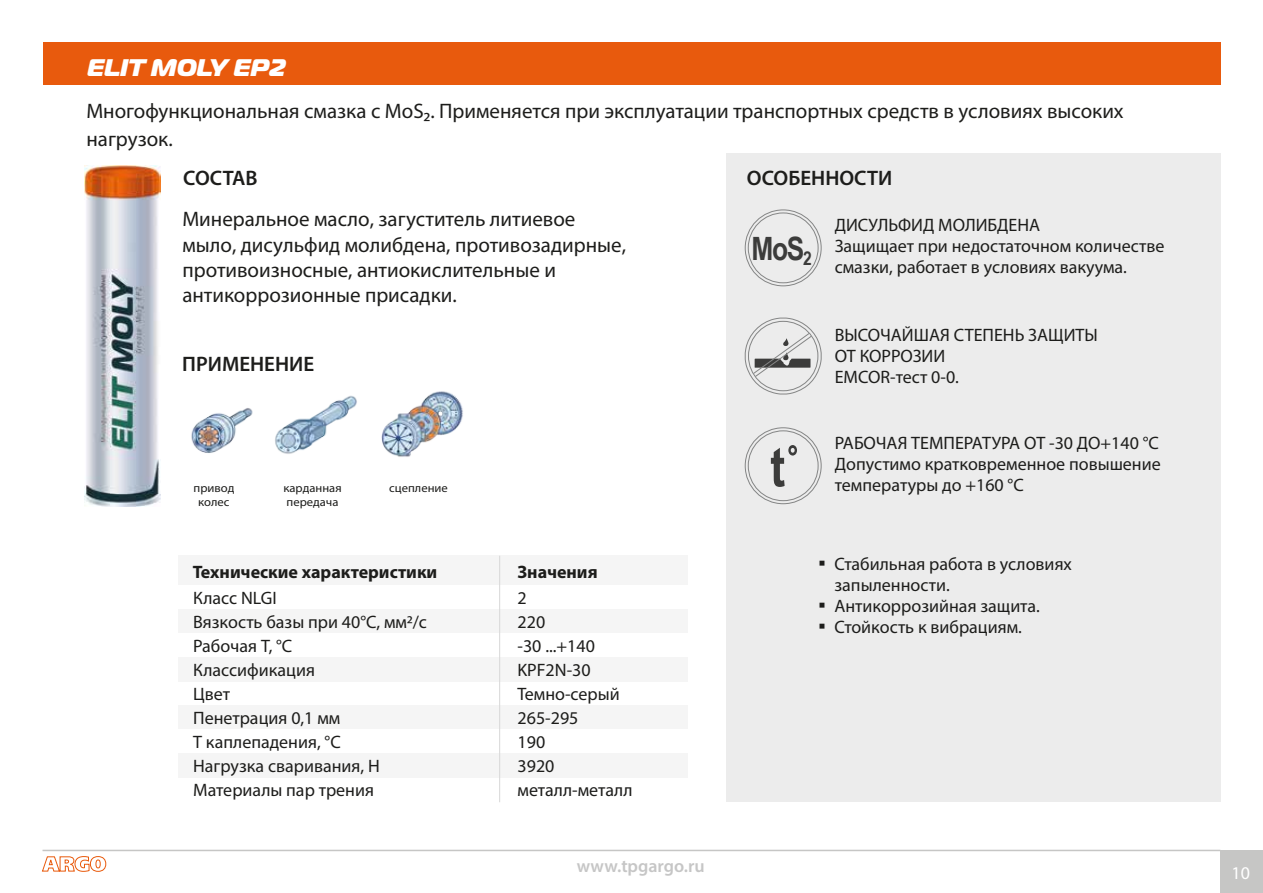
<style>
.page{position:relative;width:1263px;height:893px;background:#fff}
.page>*{position:absolute;margin:0;border:0;box-sizing:border-box;transform-origin:0 0}
.t1{font:700 32.1px "Arial Narrow";color:#3c3c3b}
.t2{font:italic 800 24px "Magistral";color:#fff}
.t3{font:21px/25.2px "Myriad Pro";color:#1d1d1b}
.t4{font:600 21px "Myriad Pro";color:#1d1d1b}
.t5{font:18px/24px "Myriad Pro";color:#1d1d1b}
.t6{font:700 18px "Myriad Pro";color:#1d1d1b}
.t7{font:600 18px "Myriad Pro";color:#c6c6c6}
.t8{font:18px "Myriad Pro";color:#fff}
.t9{font:12px/13.5px "Myriad Pro";color:#1d1d1b;text-align:center;scale:1.05 1}
.s1{font-family:"Koz Go Pr 6 N"}
</style>
<div class="page">
<div style="left:43px;top:42px;width:1177px;height:43px;background:#e85a0d"></div>
<hr style="left:43px;top:850px;width:1177px;height:1px;background:#c6c6c5">
<svg style="left:41px;top:856px;width:66px;height:16px"></svg>
<div style="left:1220px;top:850px;width:43px;height:43px;background:#c6c6c5"></div>
<img style="left:84px;top:165px;width:77px;height:341px">
<div style="left:726px;top:154px;width:494px;height:648px;background:#ececec"></div>
<div style="left:178px;top:705px;width:509px;height:24px;background:#f5f5f5"></div>
<div style="left:178px;top:754px;width:509px;height:24px;background:#f5f5f5"></div>
<div style="left:178px;top:609px;width:509px;height:24px;background:#f5f5f5"></div>
<div style="left:178px;top:657px;width:509px;height:24px;background:#f5f5f5"></div>
<div style="left:178px;top:556px;width:509px;height:29px;background:#f5f5f5"></div>
<hr style="left:499px;top:556px;width:1px;height:246px;background:#d9d9d9">
<div style="left:745px;top:210px;width:76px;height:76px;border:1px solid #848585;border-radius:50%"></div>
<div style="left:748px;top:213px;width:70px;height:70px;border:1px solid #848585;border-radius:50%"></div>
<div style="left:745px;top:427px;width:76px;height:77px;border:1px solid #848585;border-radius:50%"></div>
<div style="left:748px;top:430px;width:70px;height:71px;border:1px solid #848585;border-radius:50%"></div>
<svg style="left:771px;top:445px;width:26px;height:42px"></svg>
<svg style="left:745px;top:317px;width:77px;height:78px"></svg>
<img style="left:381px;top:391px;width:82px;height:66px">
<img style="left:275px;top:395px;width:82px;height:59px">
<img style="left:191px;top:408px;width:62px;height:45px">
<h2 class="t2" style="left:87px;top:51px;width:200px">ELIT MOLY EP2</h2>
<p class="t3" style="left:86px;top:96px;width:1039px;line-height:28.2px">Многофункциональная смазка с MoS2. Применяется при эксплуатации транспортных средств в условиях высоких нагрузок.</p>
<p class="t4" style="left:183px;top:165px;width:76px">СОСТАВ</p>
<p class="t3" style="left:182px;top:206px;width:445px">Минеральное масло, загуститель литиевое мыло, дисульфид молибдена, противозадирные, противоизносные, антиокислительные и антикоррозионные присадки.</p>
<p class="t4" style="left:182px;top:350px;width:133px">ПРИМЕНЕНИЕ</p>
<p class="t9" style="left:194px;top:481px;width:40px">привод колес</p>
<p class="t9" style="left:283px;top:481px;width:57px;text-align:left">карданная передача</p>
<p class="t9" style="left:389px;top:481px;width:57px">сцепление</p>
<p class="t4" style="left:747px;top:165px;width:147px">ОСОБЕННОСТИ</p>
<h1 class="t1" style="left:751px;top:224px;width:62px">MoS<sub>2</sub></h1>
<p class="t5" style="left:835px;top:215px;width:331px;line-height:21px">ДИСУЛЬФИД МОЛИБДЕНА<br>Защищает при недостаточном количестве смазки, работает в условиях вакуума.</p>
<p class="t5" style="left:835px;top:325px;width:265px;line-height:21px">ВЫСОЧАЙШАЯ СТЕПЕНЬ ЗАЩИТЫ<br>ОТ КОРРОЗИИ<br>EMCOR-тест 0-0.</p>
<p class="t5" style="left:835px;top:432px;width:327px;line-height:21px;text-align:justify">РАБОЧАЯ ТЕМПЕРАТУРА ОТ -30 ДО+140 °С Допустимо кратковременное повышение температуры до +160 °С</p>
<p class="t6" style="left:193px;top:560px;width:246px">Технические характеристики</p>
<p class="t5" style="left:193px;top:586px;width:235px">Класс NLGI<br>Вязкость базы при 40°С, мм2/с<br>Рабочая Т, °С<br>Классификация<br>Цвет<br>Пенетрация 0,1 мм<br>Т каплепадения, °С<br>Нагрузка сваривания, Н<br>Материалы пар трения</p>
<p class="t6" style="left:517px;top:560px;width:82px">Значения</p>
<p class="t5" style="left:813px;top:552px;width:260px"><span class="s1">▪</span> Стабильная работа в условиях</p>
<p class="t5" style="left:813px;top:594px;width:228px"><span class="s1">▪</span> Антикоррозийная защита.</p>
<p class="t5" style="left:813px;top:615px;width:210px"><span class="s1">▪</span> Стойкость к вибрациям.</p>
<p class="t5" style="left:834px;top:573px;width:117px">запыленности.</p>
<p class="t5" style="left:517px;top:586px;width:116px">2<br>220<br>-30 ...+140<br>KPF2N-30<br>Темно-серый<br>265-295<br>190<br>3920 металл-металл</p>
<p class="t7" style="left:577px;top:854px;width:129px">www.tpgargo.ru</p>
<p class="t8" style="left:1231px;top:862px;width:20px"><sup>2</sup>1 0</p>
</div>
